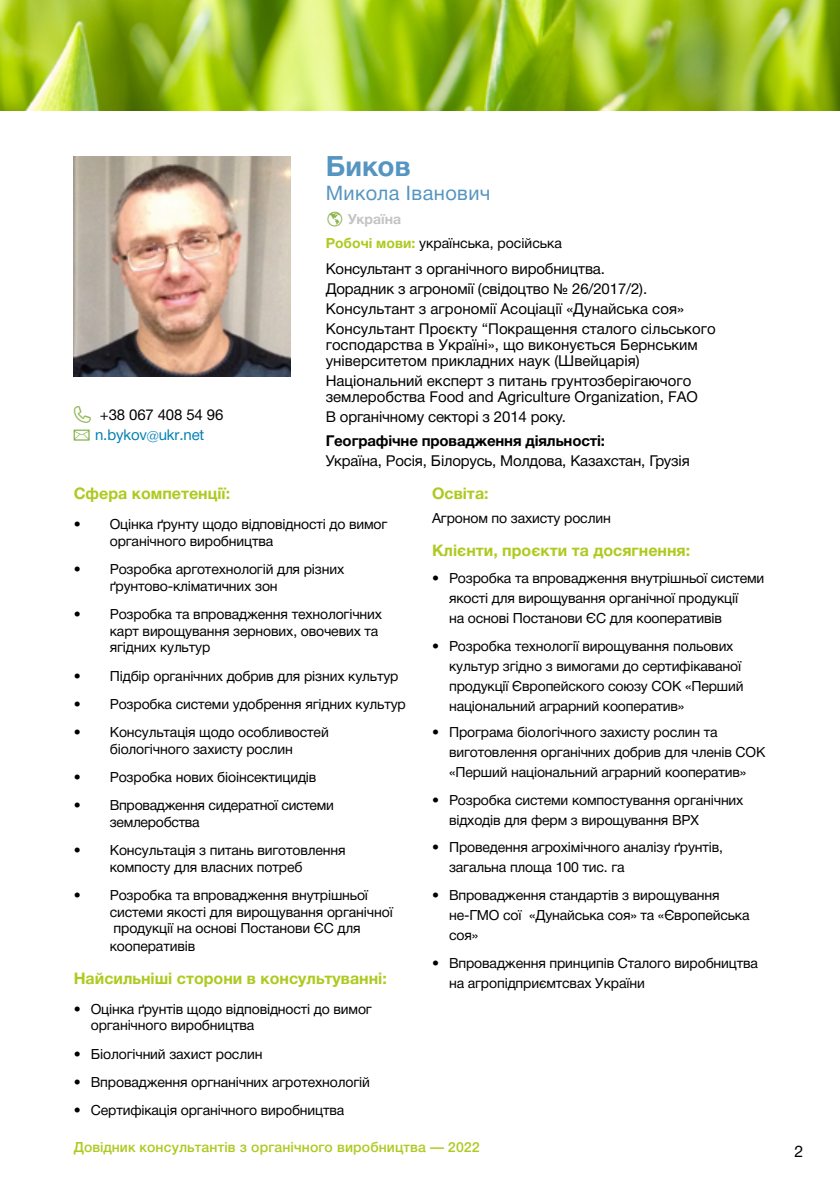
<style>
.page{position:relative;width:840px;height:1191px;background:#fff}
.page>*{position:absolute;margin:0;border:0;box-sizing:border-box;transform-origin:0 0}
.t1{font:700 28px "Helvetica Neue Cyr";color:#5595c1}
.t2{font:20px "Helvetica Neue Cyr";letter-spacing:.02em;color:#5595c1}
.t3{font:700 16px "Helvetica Neue Cyr";color:#afc91f}
.t4{font:16px "Helvetica Neue Cyr";color:#000}
.t5{font:15px/20px "Helvetica Neue Cyr";color:#000}
.t6{font:700 15px "Helvetica Neue Cyr";letter-spacing:-.01em;color:#000}
.t7{font:15px/20px "Helvetica Neue Cyr";letter-spacing:-.01em;color:#0281b4}
.t8{font:14px/20px "Helvetica Neue Cyr";letter-spacing:-.01em;color:#000}
.t9{font:500 14px "Helvetica Neue Cyr";letter-spacing:.01em;color:#afc91f}
.s1{color:#000}
.s2{color:#6aa426}
.s3{font-weight:700;color:#c4c4c4}
.s4{font-weight:700;color:#afc91f}
</style>
<div class="page">
<img style="left:0;top:0;width:839px;height:111px">
<img style="left:74px;top:156px;width:216px;height:221px">
<p class="t7" style="left:72px;top:405px;width:152px;text-indent:28px"><span class="s1">+38 067 408 54 96 </span><span class="s2">✉</span> n.bykov@ukr.net</p>
<h1 class="t1" style="left:325px;top:151px;width:87px">Биков</h1>
<h2 class="t2" style="left:325px;top:182px;width:166px">Микола Іванович</h2>
<p class="t8" style="left:325px;top:207px;width:237px;line-height:24px;text-indent:22px"><span class="s3">Україна<br></span><span class="s4">Робочі мови:</span> українська, російська</p>
<p class="t5" style="left:325px;top:259px;width:391px">Консультант з органічного виробництва.<br>Дорадник з агрономії (свідоцтво № 26/2017/2).<br>Консультант з агрономії Асоціації «Дунайська соя» Консультант Проєкту “Покращення сталого сільського</p>
<p class="t5" style="left:325px;top:337px;width:373px;line-height:16px">господарства в Україні», що виконується Бернським університетом прикладних наук (Швейцарія)</p>
<p class="t5" style="left:325px;top:373px;width:373px;line-height:16px">Національний експерт з питань грунтозберігаючого землеробства Food and Agriculture Organization, FAO</p>
<p class="t5" style="left:325px;top:407px;width:242px">В органічному секторі з 2014 року.</p>
<p class="t6" style="left:325px;top:432px;width:281px">Географічне провадження діяльності:</p>
<p class="t5" style="left:325px;top:451px;width:365px">Україна, Росія, Білорусь, Молдова, Казахстан, Грузія</p>
<p class="t3" style="left:74px;top:485px;width:158px">Сфера компетенції:</p>
<p class="t8" style="left:110px;top:515px;width:279px;line-height:16.8px;text-indent:-36px">• Оцінка ґрунту щодо відповідності до вимог органічного виробництва</p>
<p class="t8" style="left:110px;top:560px;width:236px;line-height:16.8px;text-indent:-36px">• Розробка арготехнологій для різних ґрунтово-кліматичних зон</p>
<p class="t8" style="left:110px;top:605px;width:274px;line-height:16.8px;text-indent:-36px">• Розробка та впровадження технологічних карт вирощування зернових, овочевих та ягідних культур</p>
<p class="t8" style="left:74px;top:665px;width:326px">• Підбір органічних добрив для різних культур</p>
<p class="t8" style="left:74px;top:694px;width:333px">• Розробка системи удобрення ягідних культур</p>
<p class="t8" style="left:74px;top:723px;width:256px;line-height:16.8px;text-align:center">• Консультація щодо особливостей біологічного захисту рослин</p>
<p class="t8" style="left:74px;top:767px;width:244px">• Розробка нових біоінсектицидів</p>
<p class="t8" style="left:110px;top:796px;width:225px;line-height:16.8px;text-indent:-36px">• Впровадження сидератної системи землеробства</p>
<p class="t8" style="left:74px;top:841px;width:273px;line-height:16.8px;text-align:center">• Консультація з питань виготовлення компосту для власних потреб</p>
<p class="t8" style="left:110px;top:886px;width:284px;line-height:17.2px;text-indent:-36px">• Розробка та впровадження внутрішньої системи якості для вирощування органічної продукції на основі Постанови ЄС для кооперативів</p>
<p class="t3" style="left:74px;top:969px;width:314px">Найсильніші сторони в консультуванні:</p>
<p class="t8" style="left:91px;top:1000px;width:282px;line-height:16.8px;text-indent:-17px">• Оцінка ґрунтів щодо відповідності до вимог органічного виробництва</p>
<p class="t8" style="left:74px;top:1043px;width:190px">• Біологічний захист рослин</p>
<p class="t8" style="left:74px;top:1072px;width:297px">• Впровадження оргнанічних агротехнологій</p>
<p class="t8" style="left:74px;top:1100px;width:272px">• Сертифікація органічного виробництва</p>
<p class="t3" style="left:432px;top:485px;width:58px">Освіта:</p>
<p class="t8" style="left:432px;top:508px;width:180px">Агроном по захисту рослин</p>
<p class="t3" style="left:432px;top:541px;width:259px">Клієнти, проєкти та досягнення:</p>
<p class="t8" style="left:449px;top:568px;width:316px;text-indent:-17px">• Розробка та впровадження внутрішньої системи якості для вирощування органічної продукції<br>на основі Постанови ЄС для кооперативів</p>
<p class="t8" style="left:449px;top:636px;width:296px;text-indent:-17px">• Розробка технології вирощування польових культур згідно з вимогами до сертифікаваної продукції Європейского союзу СОК «Перший національний аграрний кооператив»</p>
<p class="t8" style="left:449px;top:722px;width:317px;text-indent:-17px">• Програма біологічного захисту рослин та виготовлення органічних добрив для членів СОК «Перший національний аграрний кооператив»</p>
<p class="t8" style="left:449px;top:789px;width:296px;text-indent:-17px">• Розробка системи компостування органічних відходів для ферм з вирощування ВРХ</p>
<p class="t8" style="left:449px;top:837px;width:275px;text-indent:-17px">• Проведення агрохімічного аналізу ґрунтів, загальна площа 100 тис. га</p>
<p class="t8" style="left:449px;top:885px;width:302px;text-indent:-17px">• Впровадження стандартів з вирощування не-ГМО сої «Дунайська соя» та «Європейська соя»</p>
<p class="t8" style="left:449px;top:952px;width:310px;text-indent:-17px">• Впровадження принципів Сталого виробництва на агропідприємтсвах України</p>
<p class="t9" style="left:74px;top:1139px;width:407px">Довідник консультантів з органічного виробництва — 2022</p>
<p class="t4" style="left:794px;top:1142px;width:10px">2</p>
</div>
